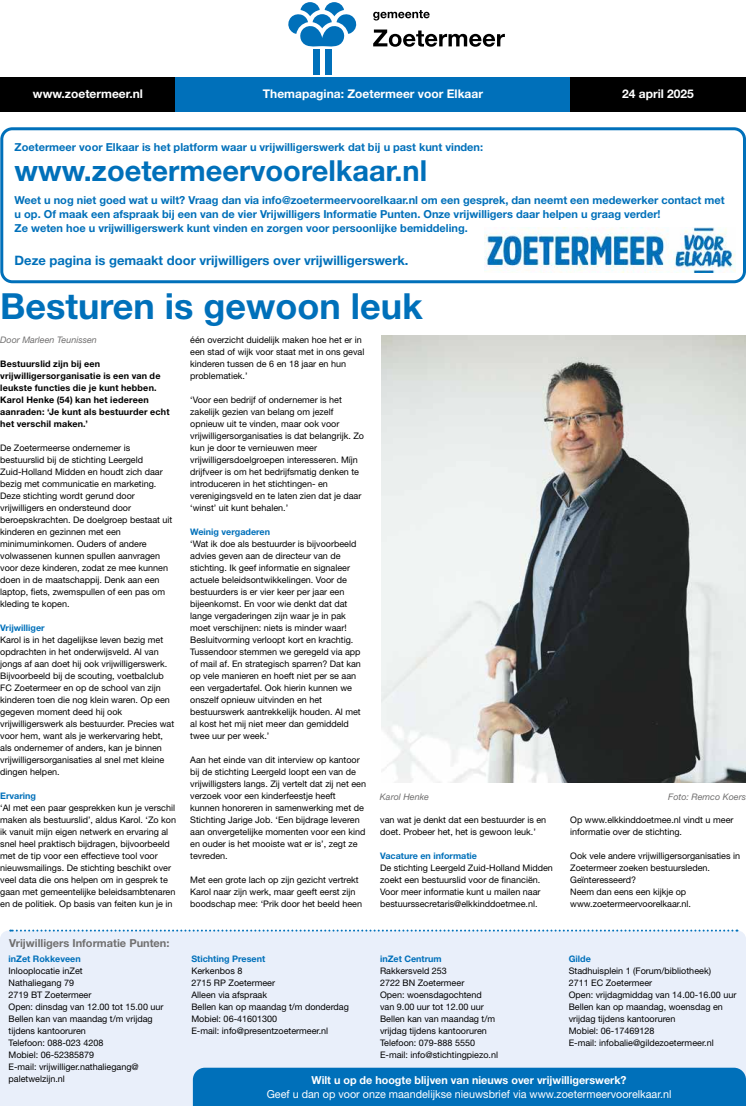
<style>
.page{position:relative;width:746px;height:1106px;background:#fff}
.page>*{position:absolute;margin:0;border:0;box-sizing:border-box;transform-origin:0 0}
.t1{font:36px "Helvetica Neue LT Std Bd 2";color:#0070ba}
.t2{font:29px "Helvetica Neue LT Std Bd 2";color:#0070ba}
.t3{font:13px "Helvetica Neue LT Std Bd 2";color:#0070ba}
.t4{font:12px "Helvetica Neue LT Std Bd 2";color:#fff}
.t5{font:11px/14px "Helvetica Neue LT Std Bd 2";color:#0070ba}
.t6{font:11px "Helvetica Neue LT Std";color:#fff}
.t7{font:11px "Helvetica Neue LT Std Bd 2";color:#fff}
.t8{font:11px "Helvetica Neue LT Std Bd 2";color:#706f6f}
.t9{font:9px/12px "Helvetica Neue LT Std";color:#000}
.t10{font:9px/12px "Helvetica Neue LT Std Bd 2";letter-spacing:.02em;color:#000}
.t11{font:9px "Helvetica Neue LT Std Bd 2";color:#0070ba}
.t12{font:italic 9px "Helvetica Neue LT Std";color:#706f6f}
</style>
<div class="page">
<svg style="left:373px;top:30px;width:132px;height:17px"></svg>
<svg style="left:373px;top:10px;width:56px;height:11px"></svg>
<svg style="left:288px;top:2px;width:69px;height:45px"></svg>
<div style="left:313px;top:49px;width:6px;height:25px;background:#0070ba"></div>
<div style="left:325px;top:49px;width:6px;height:25px;background:#0070ba"></div>
<div style="left:0;top:77px;width:176px;height:34px;background:#000"></div>
<div style="left:570px;top:77px;width:176px;height:34px;background:#000"></div>
<div style="left:176px;top:77px;width:394px;height:34px;background:#0070ba"></div>
<div style="left:0;top:127px;width:746px;height:156px;border:3px solid #0070ba;border-radius:10px"></div>
<img style="left:484px;top:228px;width:251px;height:45px">
<div style="left:0;top:930px;width:746px;height:176px;background:#e9effa"></div>
<div style="left:193px;top:1067px;width:553px;height:39px;background:#0070ba"></div>
<svg style="left:10px;top:929px;width:727px;height:2px"></svg>
<img style="left:381px;top:336px;width:364px;height:446px">
<h3 class="t4" style="left:33px;top:86px;width:111px">www.zoetermeer.nl</h3>
<h3 class="t4" style="left:263px;top:86px;width:221px">Themapagina: Zoetermeer voor Elkaar</h3>
<h3 class="t4" style="left:622px;top:86px;width:73px">24 april 2025</h3>
<p class="t5" style="left:15px;top:140px;width:470px">Zoetermeer voor Elkaar is het platform waar u vrijwilligerswerk dat bij u past kunt vinden:</p>
<h2 class="t2" style="left:15px;top:153px;width:414px">www.zoetermeervoorelkaar.nl</h2>
<p class="t5" style="left:15px;top:193px;width:711px">Weet u nog niet goed wat u wilt? Vraag dan via info@zoetermeervoorelkaar.nl om een gesprek, dan neemt een medewerker contact met u op. Of maak een afspraak bij een van de vier Vrijwilligers Informatie Punten. Onze vrijwilligers daar helpen u graag verder!<br>Ze weten hoe u vrijwilligerswerk kunt vinden en zorgen voor persoonlijke bemiddeling.</p>
<h3 class="t3" style="left:15px;top:253px;width:395px">Deze pagina is gemaakt door vrijwilligers over vrijwilligerswerk.</h3>
<h1 class="t1" style="left:0;top:284px;width:424px">Besturen is gewoon leuk</h1>
<p class="t12" style="left:0;top:335px;width:98px">Door Marleen Teunissen</p>
<p class="t10" style="left:0;top:358px;width:171px">Bestuurslid zijn bij een vrijwilligersorganisatie is een van de leukste functies die je kunt hebben.<br>Karol Henke (54) kan het iedereen aanraden: ‘Je kunt als bestuurder echt het verschil maken.’</p>
<p class="t9" style="left:0;top:442px;width:174px">De Zoetermeerse ondernemer is bestuurslid bij de stichting Leergeld Zuid-Holland Midden en houdt zich daar bezig met communicatie en marketing.<br>Deze stichting wordt gerund door vrijwilligers en ondersteund door beroepskrachten. De doelgroep bestaat uit kinderen en gezinnen met een minimuminkomen. Ouders of andere volwassenen kunnen spullen aanvragen voor deze kinderen, zodat ze mee kunnen doen in de maatschappij. Denk aan een laptop, fiets, zwemspullen of een pas om kleding te kopen.</p>
<p class="t11" style="left:0;top:622px;width:46px">Vrijwilliger</p>
<p class="t9" style="left:0;top:634px;width:175px">Karol is in het dagelijkse leven bezig met opdrachten in het onderwijsveld. Al van jongs af aan doet hij ook vrijwilligerswerk.<br>Bijvoorbeeld bij de scouting, voetbalclub FC Zoetermeer en op de school van zijn kinderen toen die nog klein waren. Op een gegeven moment deed hij ook vrijwilligerswerk als bestuurder. Precies wat voor hem, want als je werkervaring hebt, als ondernemer of anders, kan je binnen vrijwilligersorganisaties al snel met kleine dingen helpen.</p>
<p class="t11" style="left:0;top:790px;width:37px">Ervaring</p>
<p class="t9" style="left:0;top:802px;width:177px">‘Al met een paar gesprekken kun je verschil maken als bestuurslid’, aldus Karol. ‘Zo kon ik vanuit mijn eigen netwerk en ervaring al snel heel praktisch bijdragen, bijvoorbeeld met de tip voor een effectieve tool voor nieuwsmailings. De stichting beschikt over veel data die ons helpen om in gesprek te gaan met gemeentelijke beleidsambtenaren en de politiek. Op basis van feiten kun je in</p>
<p class="t8" style="left:9px;top:935px;width:162px">Vrijwilligers Informatie Punten:</p>
<p class="t11" style="left:9px;top:953px;width:74px">inZet Rokkeveen</p>
<p class="t9" style="left:9px;top:964px;width:156px">Inlooplocatie inZet<br>Nathaliegang 79<br>2719 BT Zoetermeer<br>Open: dinsdag van 12.00 tot 15.00 uur<br>Bellen kan van maandag t/m vrijdag tijdens kantooruren<br>Telefoon: 088-023 4208<br>Mobiel: 06-52385879<br>E-mail: vrijwilliger.nathaliegang@ paletwelzijn.nl</p>
<p class="t9" style="left:190px;top:334px;width:176px">één overzicht duidelijk maken hoe het er in een stad of wijk voor staat met in ons geval kinderen tussen de 6 en 18 jaar en hun problematiek.’</p>
<p class="t9" style="left:190px;top:394px;width:175px">‘Voor een bedrijf of ondernemer is het zakelijk gezien van belang om jezelf opnieuw uit te vinden, maar ook voor vrijwilligersorganisaties is dat belangrijk. Zo kun je door te vernieuwen meer vrijwilligersdoelgroepen interesseren. Míjn drijfveer is om het bedrijfsmatig denken te introduceren in het stichtingen- en verenigingsveld en te laten zien dat je daar ‘winst’ uit kunt behalen.’</p>
<p class="t11" style="left:190px;top:526px;width:81px">Weinig vergaderen</p>
<p class="t9" style="left:190px;top:538px;width:172px">‘Wat ik doe als bestuurder is bijvoorbeeld advies geven aan de directeur van de stichting. Ik geef informatie en signaleer actuele beleidsontwikkelingen. Voor de bestuurders is er vier keer per jaar een bijeenkomst. En voor wie denkt dat dat lange vergaderingen zijn waar je in pak moet verschijnen: niets is minder waar!<br>Besluitvorming verloopt kort en krachtig.<br>Tussendoor stemmen we geregeld via app of mail af. En strategisch sparren? Dat kan op vele manieren en hoeft niet per se aan een vergadertafel. Ook hierin kunnen we onszelf opnieuw uitvinden en het bestuurswerk aantrekkelijk houden. Al met al kost het mij niet meer dan gemiddeld twee uur per week.’</p>
<p class="t9" style="left:190px;top:754px;width:177px">Aan het einde van dit interview op kantoor bij de stichting Leergeld loopt een van de vrijwilligsters langs. Zij vertelt dat zij net een verzoek voor een kinderfeestje heeft kunnen honoreren in samenwerking met de Stichting Jarige Job. ‘Een bijdrage leveren aan onvergetelijke momenten voor een kind en ouder is het mooiste wat er is’, zegt ze tevreden.</p>
<p class="t9" style="left:190px;top:874px;width:173px">Met een grote lach op zijn gezicht vertrekt<br>Karol naar zijn werk, maar geeft eerst zijn boodschap mee: ‘Prik door het beeld heen</p>
<p class="t12" style="left:380px;top:791px;width:50px">Karol Henke</p>
<p class="t12" style="left:668px;top:791px;width:79px">Foto: Remco Koers</p>
<p class="t9" style="left:380px;top:814px;width:167px">van wat je denkt dat een bestuurder is en doet. Probeer het, het is gewoon leuk.’</p>
<p class="t11" style="left:380px;top:850px;width:98px">Vacature en informatie</p>
<p class="t9" style="left:380px;top:862px;width:174px">De stichting Leergeld Zuid-Holland Midden zoekt een bestuurslid voor de financiën.<br>Voor meer informatie kunt u mailen naar bestuurssecretaris@elkkinddoetmee.nl.</p>
<p class="t9" style="left:570px;top:814px;width:165px">Op www.elkkinddoetmee.nl vindt u meer informatie over de stichting.</p>
<p class="t9" style="left:570px;top:850px;width:171px">Ook vele andere vrijwilligersorganisaties in<br>Zoetermeer zoeken bestuursleden.<br>Geïnteresseerd?<br>Neem dan eens een kijkje op www.zoetermeervoorelkaar.nl.</p>
<p class="t11" style="left:191px;top:953px;width:75px">Stichting Present</p>
<p class="t9" style="left:191px;top:964px;width:159px">Kerkenbos 8<br>2715 RP Zoetermeer<br>Alleen via afspraak<br>Bellen kan op maandag t/m donderdag<br>Mobiel: 06-41601300<br>E-mail: info@presentzoetermeer.nl</p>
<p class="t11" style="left:380px;top:953px;width:63px">inZet Centrum</p>
<p class="t9" style="left:380px;top:964px;width:119px">Rakkersveld 253<br>2722 BN Zoetermeer<br>Open: woensdagochtend van 9.00 uur tot 12.00 uur<br>Bellen kan van maandag t/m vrijdag tijdens kantooruren<br>Telefoon: 079-888 5550<br>E-mail: info@stichtingpiezo.nl</p>
<p class="t11" style="left:568px;top:953px;width:24px">Gilde</p>
<p class="t9" style="left:568px;top:964px;width:169px">Stadhuisplein 1 (Forum/bibliotheek)<br>2711 EC Zoetermeer<br>Open: vrijdagmiddag van 14.00-16.00 uur<br>Bellen kan op maandag, woensdag en vrijdag tijdens kantooruren<br>Mobiel: 06-17469128<br>E-mail: infobalie@gildezoetermeer.nl</p>
<p class="t7" style="left:311px;top:1073px;width:316px">Wilt u op de hoogte blijven van nieuws over vrijwilligerswerk?</p>
<p class="t6" style="left:267px;top:1087px;width:406px">Geef u dan op voor onze maandelijkse nieuwsbrief via www.zoetermeervoorelkaar.nl</p>
</div>
